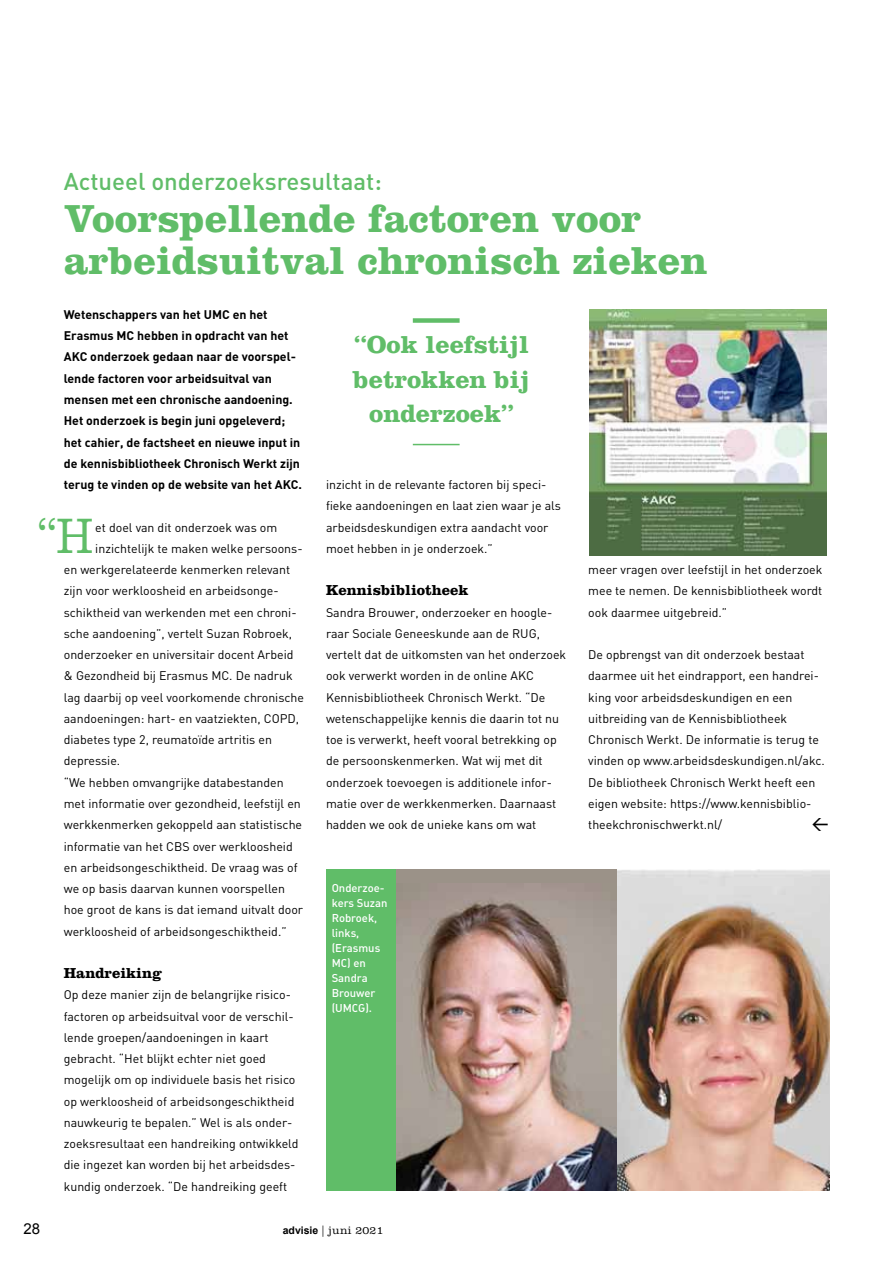
<style>
.page{position:relative;width:893px;height:1263px;background:#fff}
.page>*{position:absolute;margin:0;border:0;box-sizing:border-box;transform-origin:0 0}
.t1{font:300 51.6px "Clarendon LT Std";color:#60bd68;scale:.84 1}
.t2{font:700 40.5px/42px "Clarendon LT Std";color:#60bd68}
.t3{font:700 25.5px/34.5px "Clarendon LT Std";color:#60bd68;text-align:center}
.t4{font:24px "DIN Medium Alternate";color:#60bd68}
.t5{font:700 15px "Clarendon LT Std";color:#000}
.t6{font:15px "Arial";color:#000}
.t7{font:12.3px/21.3px "DIN";color:#000}
.t8{font:700 12.3px/21.3px "DIN";color:#000}
.t9{font:11.25px/15px "DIN Medium Alternate";color:#fff}
.t10{font:300 11.25px "Clarendon LT Std";letter-spacing:.02em;color:#000}
.s1{font-family:"Arial";font-weight:700;font-size:10.5px}
</style>
<div class="page">
<img style="left:589px;top:309px;width:238px;height:247px">
<hr style="left:413px;top:444px;width:47px;height:1px;background:#60bd68">
<div style="left:413px;top:318px;width:47px;height:5px;background:#60bd68"></div>
<div style="left:326px;top:869px;width:81px;height:322px;background:#60bd68"></div>
<img style="left:616px;top:869px;width:213px;height:321px">
<div style="left:396px;top:869px;width:220px;height:322px;background:#9b9288"></div>
<img style="left:396px;top:884px;width:220px;height:307px">
<h3 class="t4" style="left:64px;top:166px;width:319px">Actueel onderzoeksresultaat:</h3>
<h2 class="t2" style="left:64px;top:197px;width:645px">Voorspellende factoren voor arbeidsuitval chronisch zieken</h2>
<p class="t8" style="left:64px;top:303px;width:240px">Wetenschappers van het UMC en het Erasmus MC hebben in opdracht van het AKC onderzoek gedaan naar de voorspel&shy;lende factoren voor arbeidsuitval van mensen met een chronische aandoening.<br>Het onderzoek is begin juni opgeleverd; het cahier, de factsheet en nieuwe input in de kennisbibliotheek Chronisch Werkt zijn terug te vinden op de website van het AKC.</p>
<p class="t7" style="left:95px;top:516px;width:184px">et doel van dit onderzoek was om</p>
<p class="t7" style="left:95px;top:537px;width:209px">inzichtelijk te maken welke persoons-</p>
<p class="t7" style="left:64px;top:559px;width:228px">en werkgerelateerde kenmerken relevant</p>
<p class="t7" style="left:64px;top:580px;width:216px">zijn voor werkloosheid en arbeidsonge-</p>
<p class="t7" style="left:64px;top:601px;width:234px">schiktheid van werkenden met een chroni-</p>
<p class="t7" style="left:64px;top:622px;width:230px">sche aandoening”, vertelt Suzan Robroek,</p>
<p class="t7" style="left:64px;top:644px;width:231px">onderzoeker en universitair docent Arbeid</p>
<p class="t7" style="left:64px;top:665px;width:230px">&amp; Gezondheid bij Erasmus MC. De nadruk</p>
<p class="t7" style="left:64px;top:686px;width:242px">lag daarbij op veel voorkomende chronische</p>
<p class="t7" style="left:64px;top:708px;width:237px">aandoeningen: hart- en vaatziekten, COPD,</p>
<p class="t7" style="left:64px;top:729px;width:210px">diabetes type 2, reumatoïde artritis en</p>
<p class="t7" style="left:64px;top:750px;width:58px">depressie.</p>
<p class="t7" style="left:64px;top:771px;width:222px">“We hebben omvangrijke databestanden</p>
<p class="t7" style="left:64px;top:793px;width:239px">met informatie over gezondheid, leefstijl en</p>
<p class="t7" style="left:64px;top:814px;width:240px">werkkenmerken gekoppeld aan statistische</p>
<p class="t7" style="left:64px;top:835px;width:230px">informatie van het CBS over werkloosheid</p>
<p class="t7" style="left:64px;top:856px;width:235px">en arbeidsongeschiktheid. De vraag was of</p>
<p class="t7" style="left:64px;top:878px;width:223px">we op basis daarvan kunnen voorspellen</p>
<p class="t7" style="left:64px;top:899px;width:241px">hoe groot de kans is dat iemand uitvalt door</p>
<p class="t7" style="left:64px;top:920px;width:224px">werkloosheid of arbeidsongeschiktheid.”</p>
<p class="t5" style="left:64px;top:964px;width:100px">Handreiking</p>
<p class="t7" style="left:64px;top:984px;width:236px">Op deze manier zijn de belangrijke risico&shy;factoren op arbeidsuitval voor de verschil&shy;lende groepen/aandoeningen in kaart gebracht. “Het blijkt echter niet goed mogelijk om op individuele basis het risico op werkloosheid of arbeidsongeschiktheid nauwkeurig te bepalen.” Wel is als onder&shy;zoeksresultaat een handreiking ontwikkeld die ingezet kan worden bij het arbeidsdes&shy;kundig onderzoek. “De handreiking geeft</p>
<h1 class="t1" style="left:38px;top:506px;width:67px">“H</h1>
<h3 class="t3" style="left:353px;top:327px;width:178px">“Ook leefstijl betrokken bij onderzoek”</h3>
<p class="t7" style="left:326px;top:474px;width:236px">inzicht in de relevante factoren bij speci&shy;fieke aandoeningen en laat zien waar je als arbeidsdeskundigen extra aandacht voor moet hebben in je onderzoek.”</p>
<p class="t5" style="left:326px;top:581px;width:144px">Kennisbibliotheek</p>
<p class="t7" style="left:326px;top:601px;width:242px">Sandra Brouwer, onderzoeker en hoogle&shy;raar Sociale Geneeskunde aan de RUG, vertelt dat de uitkomsten van het onderzoek ook verwerkt worden in de online AKC Kennisbibliotheek Chronisch Werkt. “De wetenschappelijke kennis die daarin tot nu toe is verwerkt, heeft vooral betrekking op de persoonskenmerken. Wat wij met dit onderzoek toevoegen is additionele infor&shy;matie over de werkkenmerken. Daarnaast hadden we ook de unieke kans om wat</p>
<p class="t9" style="left:332px;top:880px;width:57px">Onderzoe&shy;kers Suzan<br>Robroek, links, (Erasmus<br>MC) en<br>Sandra<br>B rouwer (UMCG).</p>
<p class="t6" style="left:23px;top:1219px;width:18px">28</p>
<p class="t10" style="left:283px;top:1223px;width:102px"><span class="s1">advisie</span> | juni 2021</p>
<p class="t7" style="left:588px;top:559px;width:236px;text-align:justify">meer vragen over leefstijl in het onderzoek mee te nemen. De kennisbibliotheek wordt ook daarmee uitgebreid.”</p>
<p class="t7" style="left:588px;top:644px;width:238px">De opbrengst van dit onderzoek bestaat daarmee uit het eindrapport, een handrei&shy;king voor arbeidsdeskundigen en een uitbreiding van de Kennisbibliotheek Chronisch Werkt. De informatie is terug te vinden op www.arbeidsdeskundigen.nl/akc.<br>De bibliotheek Chronisch Werkt heeft een eigen website: https://www.kennisbiblio&shy;theekchronischwerkt.nl/</p>
</div>
